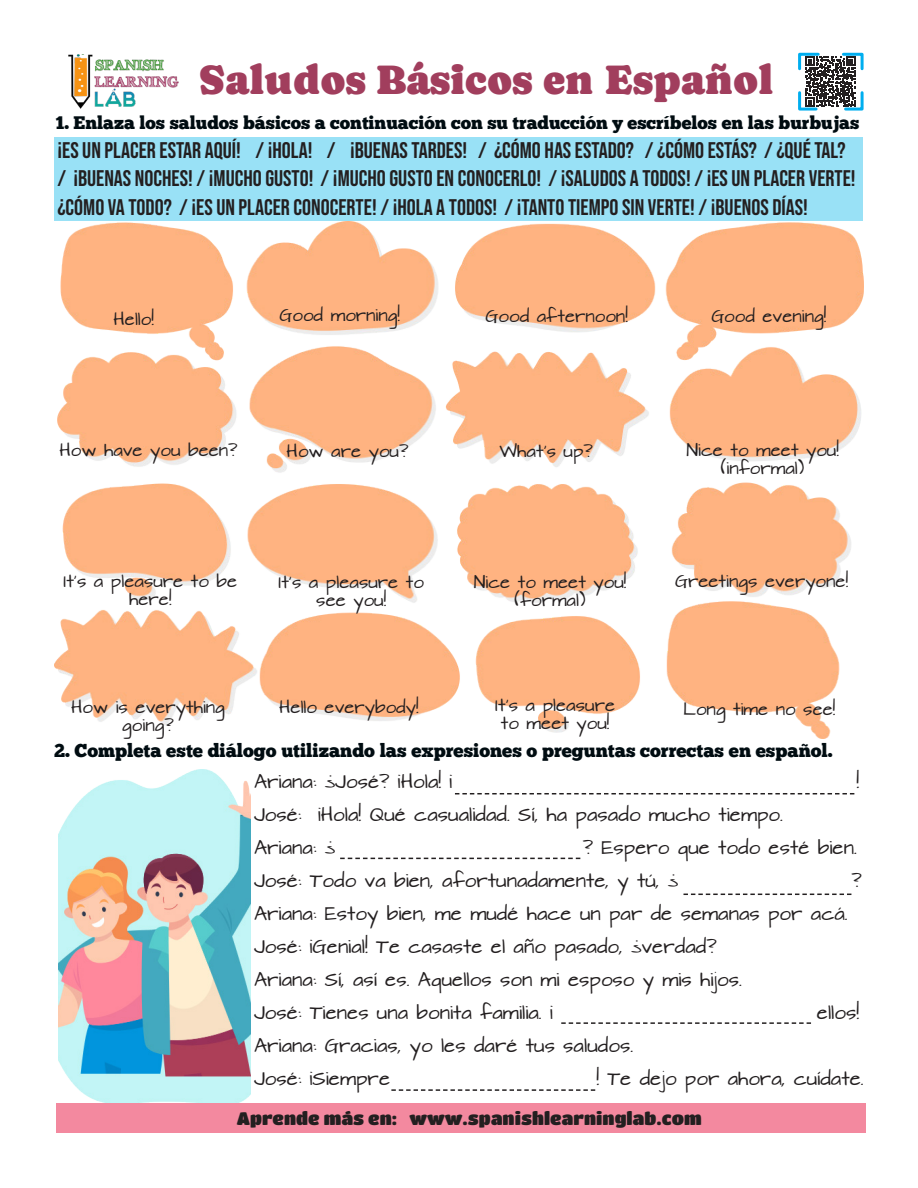
<style>
.page{position:relative;width:918px;height:1188px;background:#fff}
.page>*{position:absolute;margin:0;border:0;box-sizing:border-box;transform-origin:0 0}
.t1{font:42px "Caprasimo";color:#a13e5d}
.t2{font:22.5px/28.5px "Bebas Neue";color:#231f20}
.t3{font:18.75px "Chunk Five";color:#000c11}
.t4{font:18.15px "Chunk Five";color:#000c11}
.t5{font:18px "Titan One";color:#231f20}
.t6{font:16.5px "Architects Daughter";color:#231f20}
.t7{font:15px/18px "Architects Daughter";color:#231f20;text-align:center}
</style>
<div class="page">
<div style="left:55px;top:137px;width:808px;height:84px;background:#99e1f6"></div>
<img style="left:54px;top:221px;width:810px;height:518px">
<svg style="left:455px;top:793px;width:399px;height:1px"></svg>
<svg style="left:340px;top:858px;width:240px;height:1px"></svg>
<svg style="left:561px;top:1022px;width:250px;height:2px"></svg>
<svg style="left:684px;top:894px;width:167px;height:1px"></svg>
<svg style="left:391px;top:1089px;width:204px;height:2px"></svg>
<img style="left:58px;top:770px;width:193px;height:334px">
<div style="left:56px;top:1104px;width:809px;height:29px;background:#f3899f"></div>
<img style="left:68px;top:54px;width:111px;height:55px">
<svg style="left:798px;top:52px;width:66px;height:59px"></svg>
<p class="t1" style="left:198px;top:55px;width:577px">Saludos Básicos en Español</p>
<p class="t4" style="left:55px;top:112px;width:806px">1. Enlaza los saludos básicos a continuación con su traducción y escríbelos en las burbujas</p>
<p class="t2" style="left:57px;top:136px;width:800px">¡ES UN PLACER ESTAR AQUÍ! / ¡HOLA! / ¡BUENAS TARDES! / ¿CÓMO HAS ESTADO? / ¿CÓMO ESTÁS? / ¿QUÉ TAL? / ¡BUENAS NOCHES! / ¡MUCHO GUSTO! / ¡MUCHO GUSTO EN CONOCERLO! / ¡SALUDOS A TODOS! / ¡ES UN PLACER VERTE!</p>
<p class="t2" style="left:57px;top:193px;width:752px">¿CÓMO VA TODO? / ¡ES UN PLACER CONOCERTE! / ¡HOLA A TODOS! / ¡TANTO TIEMPO SIN VERTE! / ¡BUENOS DÍAS!</p>
<p class="t7" style="left:114px;top:311px;width:42px">Hello!</p>
<p class="t7" style="left:280px;top:307px;width:122px">Good morning!</p>
<p class="t7" style="left:486px;top:308px;width:144px">Good afternoon!</p>
<p class="t7" style="left:711px;top:308px;width:116px">Good evening!</p>
<p class="t7" style="left:60px;top:442px;width:180px">How have you been?</p>
<p class="t7" style="left:287px;top:443px;width:123px">How are you?</p>
<p class="t7" style="left:500px;top:443px;width:95px">What’s up?</p>
<p class="t7" style="left:686px;top:442px;width:154px">Nice to meet you!</p>
<p class="t7" style="left:721px;top:460px;width:85px">(informal)</p>
<p class="t7" style="left:64px;top:573px;width:175px">It’s a pleasure to be here!</p>
<p class="t7" style="left:474px;top:573px;width:154px">Nice to meet you!</p>
<p class="t7" style="left:675px;top:573px;width:175px">Greetings everyone!</p>
<p class="t7" style="left:279px;top:573px;width:147px">It’s a pleasure to</p>
<p class="t7" style="left:316px;top:591px;width:72px">see you!</p>
<p class="t7" style="left:514px;top:591px;width:73px">(formal)</p>
<p class="t7" style="left:279px;top:699px;width:141px">Hello everybody!</p>
<p class="t3" style="left:54px;top:739px;width:780px">2. Completa este diálogo utilizando las expresiones o preguntas correctas en español.</p>
<p class="t6" style="left:254px;top:773px;width:200px">Ariana: ¿José? ¡Hola! ¡</p>
<p class="t6" style="left:857px;top:773px;width:4px">!</p>
<p class="t6" style="left:254px;top:806px;width:531px">José: ¡Hola! Qué casualidad. Sí, ha pasado mucho tiempo.</p>
<p class="t6" style="left:254px;top:839px;width:83px">Ariana: ¿</p>
<p class="t6" style="left:583px;top:839px;width:276px">? Espero que todo esté bien.</p>
<p class="t6" style="left:254px;top:872px;width:426px">José: Todo va bien, afortunadamente, y tú, ¿</p>
<p class="t6" style="left:852px;top:872px;width:12px">?</p>
<p class="t6" style="left:254px;top:905px;width:595px">Ariana: Estoy bien, me mudé hace un par de semanas por acá.</p>
<p class="t6" style="left:254px;top:938px;width:464px">José: ¡Genial! Te casaste el año pasado, ¿verdad?</p>
<p class="t6" style="left:254px;top:971px;width:490px">Ariana: Sí, así es. Aquellos son mi esposo y mis hijos.</p>
<p class="t6" style="left:254px;top:1004px;width:300px">José: Tienes una bonita familia. ¡</p>
<p class="t6" style="left:817px;top:1004px;width:44px">ellos!</p>
<p class="t6" style="left:254px;top:1037px;width:381px">Ariana: Gracias, yo les daré tus saludos.</p>
<p class="t6" style="left:254px;top:1070px;width:138px">José: ¡Siempre</p>
<p class="t6" style="left:596px;top:1070px;width:269px">! Te dejo por ahora, cuídate.</p>
<p class="t5" style="left:237px;top:1108px;width:466px">Aprende más en: www.spanishlearninglab.com</p>
<p class="t7" style="left:495px;top:697px;width:121px">It’s a pleasure</p>
<p class="t7" style="left:71px;top:699px;width:155px">How is everything going?</p>
<p class="t7" style="left:683px;top:701px;width:154px">Long time no see!</p>
<p class="t7" style="left:501px;top:715px;width:110px">to meet you!</p>
</div>
